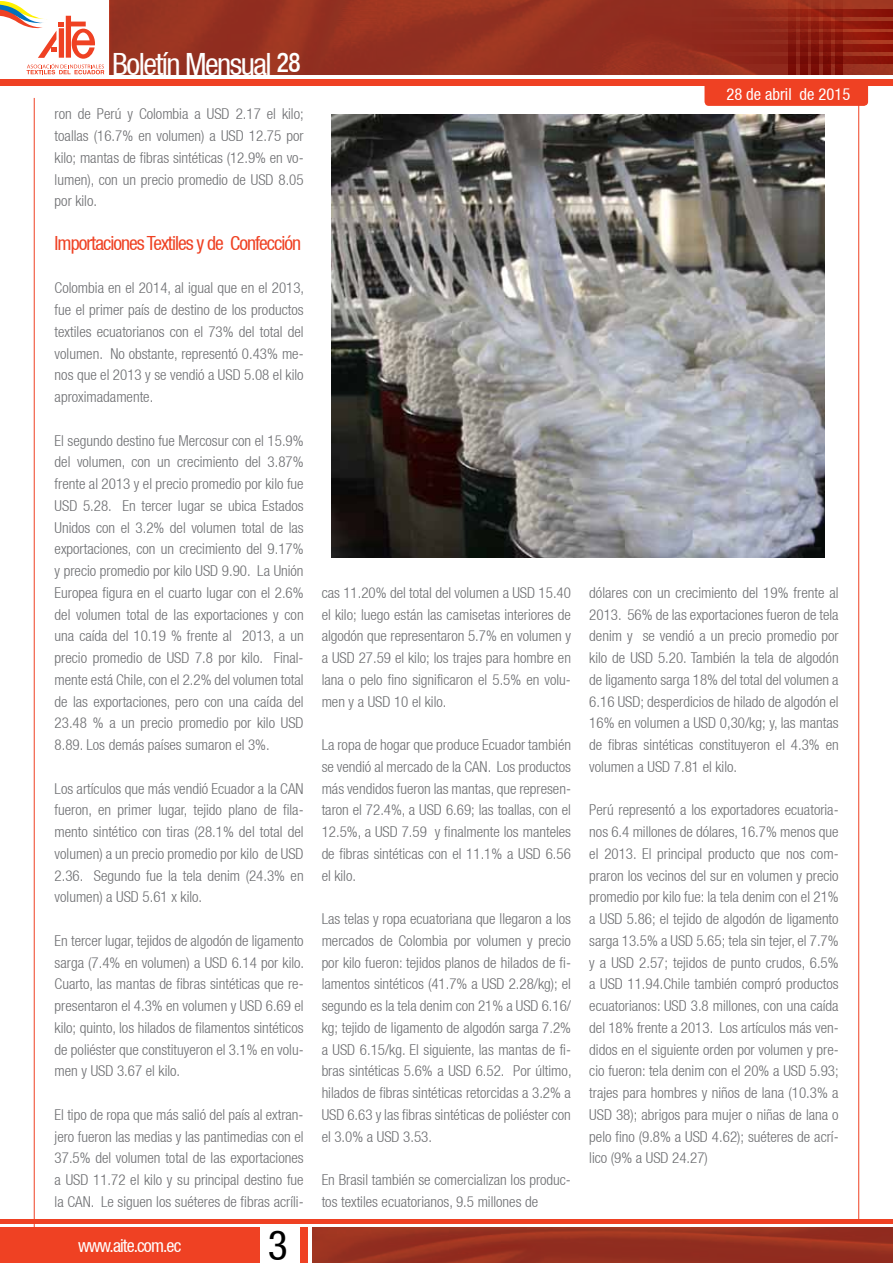
<style>
.page{position:relative;width:893px;height:1263px;background:#fff}
.page>*{position:absolute;margin:0;border:0;box-sizing:border-box;transform-origin:0 0}
.t1{font:condensed 41.55px "Helvetica Neue LT";color:#000}
.t2{font:condensed 30.6px "Helvetica Neue LT";letter-spacing:-.05em;color:#fff}
.t3{font:500 condensed 27.3px "Helvetica Neue LT";color:#fff;scale:.92 1}
.t4{font:condensed 19.5px "Helvetica Neue LT";letter-spacing:-.05em;color:#ef4123}
.t5{font:condensed 18px "Helvetica Neue LT";letter-spacing:-.05em;color:#fff}
.t6{font:condensed 16.5px "Helvetica Neue LT";color:#fff}
.t7{font:300 condensed 15px/21.8px "Helvetica Neue LT";color:#6d6e71;text-align:justify}
</style>
<div class="page">
<svg style="left:0;top:1px;width:104px;height:73px"></svg>
<div style="left:0;top:79px;width:893px;height:7px;background:#ef4123"></div>
<img style="left:110px;top:0;width:783px;height:75px">
<svg style="left:687px;top:9px;width:206px;height:8px"></svg>
<svg style="left:687px;top:21px;width:206px;height:7px"></svg>
<svg style="left:687px;top:33px;width:206px;height:7px"></svg>
<svg style="left:687px;top:44px;width:206px;height:8px"></svg>
<svg style="left:687px;top:56px;width:206px;height:8px"></svg>
<svg style="left:835px;top:0;width:8px;height:74px"></svg>
<svg style="left:823px;top:0;width:8px;height:74px"></svg>
<svg style="left:811px;top:0;width:8px;height:74px"></svg>
<svg style="left:800px;top:0;width:7px;height:74px"></svg>
<svg style="left:788px;top:0;width:8px;height:74px"></svg>
<div style="left:0;top:1219px;width:893px;height:5px;background:#ef4123"></div>
<div style="left:0;top:1227px;width:259px;height:36px;background:#ef4123"></div>
<div style="left:300px;top:1227px;width:8px;height:36px;background:#ef4123"></div>
<hr style="left:858px;top:84px;width:1px;height:1136px;background:#ef4123">
<img style="left:313px;top:1227px;width:580px;height:36px">
<div style="left:704px;top:82px;width:164px;height:24px;background:#ef4123;border-radius:4px"></div>
<hr style="left:34px;top:98px;width:1px;height:1136px;background:#ef4123">
<img style="left:332px;top:115px;width:493px;height:442px">
<h2 class="t2" style="left:112px;top:46px;width:161px">Boletín Mensual</h2>
<h3 class="t3" style="left:277px;top:46px;width:27px">28</h3>
<p class="t7" style="left:55px;top:103px;width:251px">ron de Perú y Colombia a USD 2.17 el kilo; toallas (16.7% en volumen) a USD 12.75 por kilo; mantas de fibras sintéticas (12.9% en vo&shy;lumen), con un precio promedio de USD 8.05 por kilo.</p>
<h3 class="t4" style="left:55px;top:232px;width:248px">Importaciones Textiles y de Confección</h3>
<p class="t7" style="left:55px;top:277px;width:251px">Colombia en el 2014, al igual que en el 2013, fue el primer país de destino de los productos textiles ecuatorianos con el 73% del total del volumen. No obstante, representó 0.43% me&shy;nos que el 2013 y se vendió a USD 5.08 el kilo aproximadamente.</p>
<p class="t7" style="left:55px;top:429px;width:251px">El segundo destino fue Mercosur con el 15.9% del volumen, con un crecimiento del 3.87% frente al 2013 y el precio promedio por kilo fue USD 5.28. En tercer lugar se ubica Estados Unidos con el 3.2% del volumen total de las exportaciones, con un crecimiento del 9.17% y precio promedio por kilo USD 9.90. La Unión Europea figura en el cuarto lugar con el 2.6% del volumen total de las exportaciones y con una caída del 10.19 % frente al 2013, a un precio promedio de USD 7.8 por kilo. Final&shy;mente está Chile, con el 2.2% del volumen total de las exportaciones, pero con una caída del 23.48 % a un precio promedio por kilo USD 8.89. Los demás países sumaron el 3%.</p>
<p class="t7" style="left:55px;top:777px;width:251px">Los artículos que más vendió Ecuador a la CAN fueron, en primer lugar, tejido plano de fila&shy;mento sintético con tiras (28.1% del total del volumen) a un precio promedio por kilo de USD 2.36. Segundo fue la tela denim (24.3% en volumen) a USD 5.61 x kilo.</p>
<p class="t7" style="left:55px;top:929px;width:251px">En tercer lugar, tejidos de algodón de ligamento sarga (7.4% en volumen) a USD 6.14 por kilo.<br>Cuarto, las mantas de fibras sintéticas que re&shy;presentaron el 4.3% en volumen y USD 6.69 el kilo; quinto, los hilados de filamentos sintéticos de poliéster que constituyeron el 3.1% en volu&shy;men y USD 3.67 el kilo.</p>
<p class="t7" style="left:55px;top:1103px;width:251px">El tipo de ropa que más salió del país al extran&shy;jero fueron las medias y las pantimedias con el 37.5% del volumen total de las exportaciones a USD 11.72 el kilo y su principal destino fue la CAN. Le siguen los suéteres de fibras acríli-</p>
<p class="t5" style="left:78px;top:1235px;width:105px">www.aite.com.ec</p>
<h1 class="t1" style="left:268px;top:1221px;width:21px">3</h1>
<p class="t7" style="left:322px;top:581px;width:251px">cas 11.20% del total del volumen a USD 15.40 el kilo; luego están las camisetas interiores de algodón que representaron 5.7% en volumen y a USD 27.59 el kilo; los trajes para hombre en lana o pelo fino significaron el 5.5% en volu&shy;men y a USD 10 el kilo.</p>
<p class="t7" style="left:322px;top:734px;width:251px">La ropa de hogar que produce Ecuador también se vendió al mercado de la CAN. Los productos más vendidos fueron las mantas, que represen&shy;taron el 72.4%, a USD 6.69; las toallas, con el 12.5%, a USD 7.59 y finalmente los manteles de fibras sintéticas con el 11.1% a USD 6.56 el kilo.</p>
<p class="t7" style="left:322px;top:908px;width:251px">Las telas y ropa ecuatoriana que llegaron a los mercados de Colombia por volumen y precio por kilo fueron: tejidos planos de hilados de fi&shy;lamentos sintéticos (41.7% a USD 2.28/kg); el segundo es la tela denim con 21% a USD 6.16/ kg; tejido de ligamento de algodón sarga 7.2% a USD 6.15/kg. El siguiente, las mantas de fi&shy;bras sintéticas 5.6% a USD 6.52. Por último, hilados de fibras sintéticas retorcidas a 3.2% a USD 6.63 y las fibras sintéticas de poliéster con el 3.0% a USD 3.53.</p>
<p class="t7" style="left:322px;top:1169px;width:251px">En Brasil también se comercializan los produc&shy;tos textiles ecuatorianos, 9.5 millones de</p>
<p class="t6" style="left:726px;top:84px;width:125px">28 de abril de 2015</p>
<p class="t7" style="left:589px;top:581px;width:251px">dólares con un crecimiento del 19% frente al 2013. 56% de las exportaciones fueron de tela denim y se vendió a un precio promedio por kilo de USD 5.20. También la tela de algodón de ligamento sarga 18% del total del volumen a 6.16 USD; desperdicios de hilado de algodón el 16% en volumen a USD 0,30/kg; y, las mantas de fibras sintéticas constituyeron el 4.3% en volumen a USD 7.81 el kilo.</p>
<p class="t7" style="left:589px;top:799px;width:251px">Perú representó a los exportadores ecuatoria&shy;nos 6.4 millones de dólares, 16.7% menos que el 2013. El principal producto que nos com&shy;praron los vecinos del sur en volumen y precio promedio por kilo fue: la tela denim con el 21% a USD 5.86; el tejido de algodón de ligamento sarga 13.5% a USD 5.65; tela sin tejer, el 7.7% y a USD 2.57; tejidos de punto crudos, 6.5% a USD 11.94.Chile también compró productos ecuatorianos: USD 3.8 millones, con una caída del 18% frente a 2013. Los artículos más ven&shy;didos en el siguiente orden por volumen y pre&shy;cio fueron: tela denim con el 20% a USD 5.93; trajes para hombres y niños de lana (10.3% a USD 38); abrigos para mujer o niñas de lana o pelo fino (9.8% a USD 4.62); suéteres de acrí&shy;lico (9% a USD 24.27)</p>
</div>
